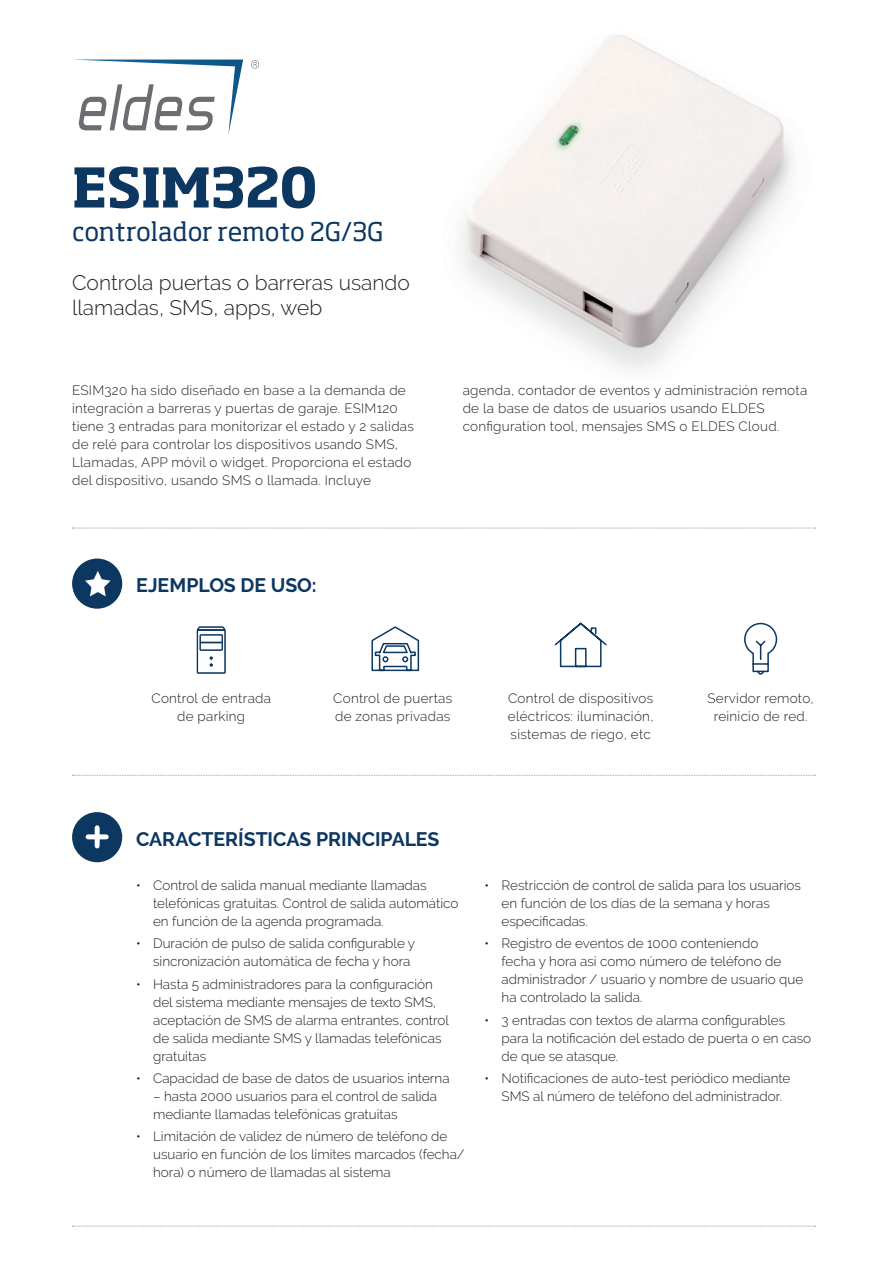
<style>
.page{position:relative;width:893px;height:1263px;background:#fff}
.page>*{position:absolute;margin:0;border:0;box-sizing:border-box;transform-origin:0 0}
.t1{font:700 54px "Soho Std";letter-spacing:-.01em;color:#0c3761}
.t2{font:25.5px "Soho Std";letter-spacing:-.01em;color:#0c3761}
.t3{font:300 21px/25.2px "Raleway";color:#231f20}
.t4{font:700 19.5px "Raleway";letter-spacing:-.005em;color:#0c3761}
.t5{font:300 13.5px/18px "Raleway";color:#231f20}
.t6{font:300 13.5px/18px "Raleway";letter-spacing:.02em;color:#231f20}
</style>
<div class="page">
<img style="left:460px;top:34px;width:334px;height:337px">
<svg style="left:78px;top:60px;width:165px;height:73px"></svg>
<svg style="left:251px;top:60px;width:8px;height:9px"></svg>
<svg style="left:72px;top:528px;width:744px;height:1px"></svg>
<svg style="left:72px;top:775px;width:744px;height:1px"></svg>
<svg style="left:72px;top:1226px;width:744px;height:1px"></svg>
<div style="left:72px;top:558px;width:50px;height:51px;background:#0c3761;border-radius:50%"></div>
<svg style="left:85px;top:571px;width:26px;height:25px"></svg>
<div style="left:72px;top:812px;width:50px;height:50px;background:#0c3761;border-radius:50%"></div>
<div style="left:88px;top:834px;width:18px;height:5px;background:#fff"></div>
<div style="left:95px;top:828px;width:5px;height:18px;background:#fff"></div>
<svg style="left:371px;top:626px;width:49px;height:46px"></svg>
<svg style="left:197px;top:626px;width:29px;height:48px"></svg>
<svg style="left:554px;top:622px;width:53px;height:46px"></svg>
<svg style="left:744px;top:622px;width:34px;height:53px"></svg>
<h1 class="t1" style="left:72px;top:153px;width:247px">ESIM320</h1>
<h2 class="t2" style="left:72px;top:215px;width:313px">controlador remoto 2G/3G</h2>
<h3 class="t3" style="left:72px;top:270px;width:339px">Controla puertas o barreras usando llamadas, SMS, apps, web</h3>
<p class="t6" style="left:72px;top:381px;width:343px">ESIM320 ha sido diseñado en base a la demanda de integración a barreras y puertas de garaje. ESIM120 tiene 3 entradas para monitorizar el estado y 2 salidas de relé para controlar los dispositivos usando SMS, Llamadas, APP móvil o widget. Proporciona el estado del dispositivo, usando SMS o llamada. Incluye</p>
<p class="t6" style="left:463px;top:381px;width:346px">agenda, contador de eventos y administración remota de la base de datos de usuarios usando ELDES configuration tool, mensajes SMS o ELDES Cloud.</p>
<h3 class="t4" style="left:136px;top:574px;width:182px">EJEMPLOS DE USO:</h3>
<p class="t6" style="left:151px;top:689px;width:121px;text-align:center">Control de entrada de parking</p>
<p class="t6" style="left:333px;top:689px;width:121px">Control de puertas de zonas privadas</p>
<p class="t5" style="left:508px;top:689px;width:147px;text-align:justify">Control de dispositivos eléctricos: iluminación, sistemas de riego, etc</p>
<p class="t6" style="left:707px;top:689px;width:108px;text-align:center">Servidor remoto, reinicio de red.</p>
<h3 class="t4" style="left:136px;top:828px;width:305px">CARACTERÍSTICAS PRINCIPALES</h3>
<p class="t5" style="left:153px;top:876px;width:307px;text-indent:-17px">• Control de salida manual mediante llamadas telefónicas gratuitas. Control de salida automático en función de la agenda programada.</p>
<p class="t5" style="left:153px;top:935px;width:264px;text-indent:-17px">• Duración de pulso de salida configurable y sincronización automática de fecha y hora</p>
<p class="t5" style="left:153px;top:975px;width:297px;text-indent:-17px">• Hasta 5 administradores para la configuración del sistema mediante mensajes de texto SMS, aceptación de SMS de alarma entrantes, control de salida mediante SMS y llamadas telefónicas gratuitas</p>
<p class="t5" style="left:136px;top:1069px;width:315px">• Capacidad de base de datos de usuarios interna</p>
<p class="t5" style="left:153px;top:1087px;width:286px">– hasta 2000 usuarios para el control de salida mediante llamadas telefónicas gratuitas</p>
<p class="t5" style="left:153px;top:1127px;width:313px;text-indent:-17px">• Limitación de validez de número de teléfono de usuario en función de los límites marcados (fecha/ hora) o número de llamadas al sistema</p>
<p class="t5" style="left:502px;top:876px;width:301px;text-indent:-17px">• Restricción de control de salida para los usuarios en función de los días de la semana y horas especificadas.</p>
<p class="t5" style="left:502px;top:934px;width:303px;text-indent:-17px">• Registro de eventos de 1000 conteniendo<br>fecha y hora así como número de teléfono de administrador / usuario y nombre de usuario que ha controlado la salida.</p>
<p class="t5" style="left:502px;top:1011px;width:311px;text-indent:-17px">• 3 entradas con textos de alarma configurables para la notificación del estado de puerta o en caso de que se atasque.</p>
<p class="t5" style="left:502px;top:1069px;width:290px;text-indent:-17px">• Notificaciones de auto-test periódico mediante<br>SMS al número de teléfono del administrador.</p>
</div>
